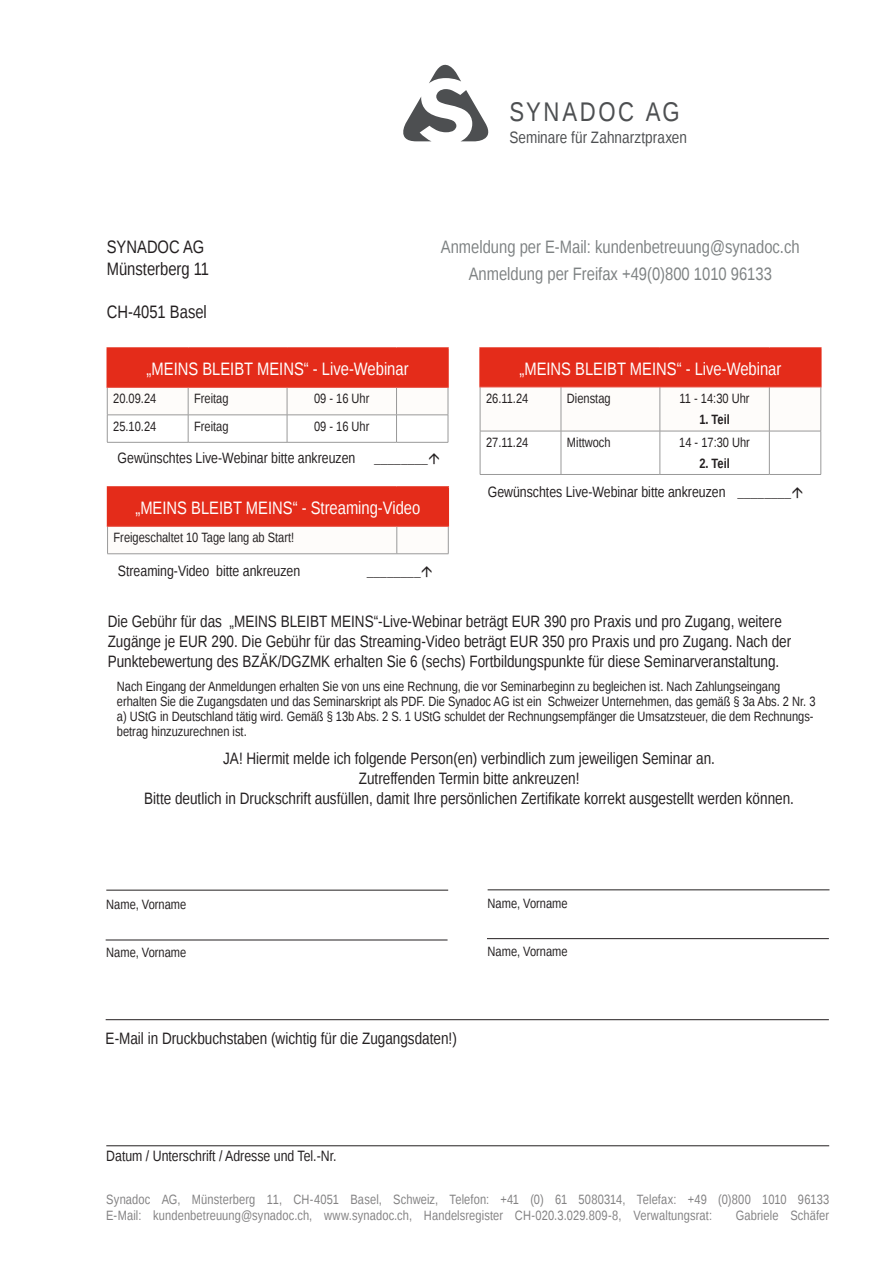
<style>
.page{position:relative;width:893px;height:1263px;background:#fff}
.page>*{position:absolute;margin:0;border:0;box-sizing:border-box;transform-origin:0 0}
.t1{font:27px "Liberation Sans Narrow";letter-spacing:.095em;color:#4d4f51}
.t2{font:18px "Liberation Sans Narrow";color:#fff}
.t3{font:18px "Liberation Sans Narrow";color:#7e8283}
.t4{font:18px "Liberation Sans Narrow";color:#231f20}
.t5{font:16.5px/19.8px "Liberation Sans Narrow";color:#231f20}
.t6{font:16.5px "Liberation Sans Narrow";color:#4d4f51}
.t7{font:15px "Liberation Sans Narrow";color:#231f20}
.t8{font:13.5px/15px "Liberation Sans Narrow";color:#231f20}
.t9{font:13.5px "Liberation Sans Narrow";letter-spacing:.01em;color:#838283}
.t10{font:700 13.5px "Liberation Sans Narrow";color:#231f20}
.t11{font:13.5px "Myriad Pro";color:#231f20}
.s1{font-family:"Myriad Pro";font-size:13.5px}
</style>
<div class="page">
<svg style="left:403px;top:64px;width:86px;height:77px"></svg>
<div style="left:107px;top:348px;width:341px;height:39px;background:#e42c1a"></div>
<hr style="left:107px;top:442px;width:81px;height:1px;background:#999">
<hr style="left:188px;top:442px;width:99px;height:1px;background:#999">
<hr style="left:287px;top:442px;width:109px;height:1px;background:#999">
<hr style="left:396px;top:442px;width:52px;height:1px;background:#999">
<svg style="left:107px;top:388px;width:342px;height:54px"></svg>
<hr style="left:107px;top:415px;width:81px;height:1px;background:#999">
<hr style="left:188px;top:415px;width:99px;height:1px;background:#999">
<hr style="left:287px;top:415px;width:109px;height:1px;background:#999">
<hr style="left:396px;top:415px;width:52px;height:1px;background:#999">
<hr style="left:107px;top:347px;width:81px;height:2px;background:#e42c1a">
<hr style="left:188px;top:347px;width:99px;height:2px;background:#e42c1a">
<hr style="left:287px;top:347px;width:109px;height:2px;background:#e42c1a">
<hr style="left:396px;top:347px;width:53px;height:2px;background:#e42c1a">
<hr style="left:447px;top:349px;width:2px;height:38px;background:#e42c1a">
<hr style="left:107px;top:387px;width:81px;height:1px;background:#e95648">
<hr style="left:188px;top:387px;width:99px;height:1px;background:#e95648">
<hr style="left:287px;top:387px;width:109px;height:1px;background:#e95648">
<hr style="left:396px;top:387px;width:53px;height:1px;background:#e95648">
<hr style="left:106px;top:890px;width:342px;height:1px;background:#231f20">
<hr style="left:106px;top:940px;width:342px;height:1px;background:#231f20">
<hr style="left:488px;top:889px;width:341px;height:1px;background:#231f20">
<hr style="left:487px;top:938px;width:342px;height:1px;background:#231f20">
<hr style="left:106px;top:1145px;width:723px;height:1px;background:#231f20">
<div style="left:480px;top:348px;width:341px;height:39px;background:#e42c1a"></div>
<svg style="left:481px;top:388px;width:340px;height:86px"></svg>
<hr style="left:480px;top:431px;width:1px;height:43px;background:#999">
<hr style="left:561px;top:431px;width:1px;height:43px;background:#999">
<hr style="left:660px;top:431px;width:1px;height:43px;background:#999">
<hr style="left:769px;top:431px;width:1px;height:43px;background:#999">
<hr style="left:821px;top:431px;width:1px;height:43px;background:#999">
<hr style="left:480px;top:474px;width:81px;height:1px;background:#999">
<hr style="left:561px;top:474px;width:99px;height:1px;background:#999">
<hr style="left:660px;top:474px;width:109px;height:1px;background:#999">
<hr style="left:769px;top:474px;width:52px;height:1px;background:#999">
<hr style="left:480px;top:387px;width:1px;height:44px;background:#999">
<hr style="left:561px;top:387px;width:1px;height:44px;background:#999">
<hr style="left:660px;top:387px;width:1px;height:44px;background:#999">
<hr style="left:769px;top:387px;width:1px;height:44px;background:#999">
<hr style="left:821px;top:387px;width:1px;height:44px;background:#999">
<hr style="left:480px;top:431px;width:81px;height:1px;background:#999">
<hr style="left:561px;top:431px;width:99px;height:1px;background:#999">
<hr style="left:660px;top:431px;width:109px;height:1px;background:#999">
<hr style="left:769px;top:431px;width:52px;height:1px;background:#999">
<hr style="left:479px;top:347px;width:82px;height:2px;background:#e42c1a">
<hr style="left:479px;top:349px;width:2px;height:38px;background:#e42c1a">
<hr style="left:561px;top:347px;width:99px;height:2px;background:#e42c1a">
<hr style="left:660px;top:347px;width:109px;height:2px;background:#e42c1a">
<hr style="left:769px;top:347px;width:53px;height:2px;background:#e42c1a">
<hr style="left:820px;top:349px;width:2px;height:38px;background:#e42c1a">
<hr style="left:479px;top:387px;width:82px;height:1px;background:#e95648">
<hr style="left:561px;top:387px;width:99px;height:1px;background:#e95648">
<hr style="left:660px;top:387px;width:109px;height:1px;background:#e95648">
<hr style="left:769px;top:387px;width:53px;height:1px;background:#e95648">
<hr style="left:106px;top:1019px;width:723px;height:1px;background:#231f20">
<div style="left:108px;top:487px;width:340px;height:39px;background:#e42c1a"></div>
<svg style="left:107px;top:527px;width:342px;height:27px"></svg>
<hr style="left:107px;top:553px;width:290px;height:1px;background:#999">
<hr style="left:397px;top:553px;width:51px;height:1px;background:#999">
<hr style="left:107px;top:486px;width:290px;height:2px;background:#e42c1a">
<hr style="left:107px;top:488px;width:1px;height:38px;background:#e42c1a">
<hr style="left:397px;top:486px;width:52px;height:2px;background:#e42c1a">
<hr style="left:448px;top:488px;width:1px;height:38px;background:#e42c1a">
<hr style="left:107px;top:526px;width:290px;height:1px;background:#e95648">
<hr style="left:397px;top:526px;width:52px;height:1px;background:#e95648">
<p class="t1" style="left:509px;top:96px;width:172px">SYNADOC AG</p>
<p class="t6" style="left:509px;top:128px;width:179px">Seminare für Zahnarztpraxen</p>
<p class="t4" style="left:107px;top:237px;width:99px">SYNADOC AG</p>
<p class="t4" style="left:107px;top:258px;width:104px">Münsterberg 11</p>
<p class="t4" style="left:107px;top:302px;width:102px">CH-4051 Basel</p>
<p class="t3" style="left:441px;top:237px;width:360px">Anmeldung per E-Mail: kundenbetreuung@synadoc.ch</p>
<p class="t3" style="left:469px;top:264px;width:305px">Anmeldung per Freifax +49(0)800 1010 96133</p>
<p class="t2" style="left:147px;top:359px;width:263px">„MEINS BLEIBT MEINS“ - Live-Webinar</p>
<p class="t8" style="left:113px;top:392px;width:45px">20.09.24</p>
<p class="t8" style="left:194px;top:392px;width:36px">Freitag</p>
<p class="t8" style="left:314px;top:392px;width:57px">09 - 16 Uhr</p>
<p class="t8" style="left:113px;top:419px;width:45px">25.10.24</p>
<p class="t8" style="left:194px;top:419px;width:36px">Freitag</p>
<p class="t8" style="left:314px;top:419px;width:57px">09 - 16 Uhr</p>
<p class="t7" style="left:118px;top:449px;width:312px">Gewünschtes Live-Webinar bitte ankreuzen <span class="s1">________</span></p>
<p class="t2" style="left:135px;top:498px;width:286px">„MEINS BLEIBT MEINS“ - Streaming-Video</p>
<p class="t8" style="left:114px;top:530px;width:182px">Freigeschaltet 10 Tage lang ab Start!</p>
<p class="t7" style="left:118px;top:562px;width:184px">Streaming-Video bitte ankreuzen</p>
<p class="t11" style="left:367px;top:563px;width:55px">________</p>
<p class="t2" style="left:519px;top:359px;width:263px">„MEINS BLEIBT MEINS“ - Live-Webinar</p>
<p class="t8" style="left:486px;top:391px;width:44px">26.11.24</p>
<p class="t8" style="left:567px;top:391px;width:45px">Dienstag</p>
<p class="t8" style="left:680px;top:391px;width:71px">11 - 14:30 Uhr</p>
<p class="t10" style="left:699px;top:410px;width:32px">1. Teil</p>
<p class="t8" style="left:486px;top:435px;width:44px">27.11.24</p>
<p class="t8" style="left:567px;top:435px;width:45px">Mittwoch</p>
<p class="t8" style="left:679px;top:435px;width:72px">14 - 17:30 Uhr</p>
<p class="t10" style="left:699px;top:454px;width:32px">2. Teil</p>
<p class="t7" style="left:488px;top:484px;width:305px">Gewünschtes Live-Webinar bitte ankreuzen <span class="s1">________</span></p>
<p class="t5" style="left:108px;top:612px;width:685px">Die Gebühr für das „MEINS BLEIBT MEINS“-Live-Webinar beträgt EUR 390 pro Praxis und pro Zugang, weitere<br>Zugänge je EUR 290. Die Gebühr für das Streaming-Video beträgt EUR 350 pro Praxis und pro Zugang. Nach der<br>Punktebewertung des BZÄK/DGZMK erhalten Sie 6 (sechs) Fortbildungspunkte für diese Seminarveranstaltung.</p>
<p class="t8" style="left:117px;top:679px;width:700px">Nach Eingang der Anmeldungen erhalten Sie von uns eine Rechnung, die vor Seminarbeginn zu begleichen ist. Nach Zahlungseingang erhalten Sie die Zugangsdaten und das Seminarskript als PDF. Die Synadoc AG ist ein Schweizer Unternehmen, das gemäß § 3a Abs. 2 Nr. 3 a) UStG in Deutschland tätig wird. Gemäß § 13b Abs. 2 S. 1 UStG schuldet der Rechnungsempfänger die Umsatzsteuer, die dem Rechnungs&shy;betrag hinzuzurechnen ist.</p>
<p class="t5" style="left:223px;top:749px;width:493px">JA! Hiermit melde ich folgende Person(en) verbindlich zum jeweiligen Seminar an.</p>
<p class="t5" style="left:359px;top:769px;width:222px">Zutreffenden Termin bitte ankreuzen!</p>
<p class="t5" style="left:144px;top:789px;width:651px">Bitte deutlich in Druckschrift ausfüllen, damit Ihre persönlichen Zertifikate korrekt ausgestellt werden können.</p>
<p class="t8" style="left:106px;top:897px;width:81px">Name, Vorname</p>
<p class="t8" style="left:106px;top:946px;width:81px">Name, Vorname</p>
<p class="t5" style="left:106px;top:1029px;width:353px">E-Mail in Druckbuchstaben (wichtig für die Zugangsdaten!)</p>
<p class="t8" style="left:488px;top:896px;width:81px">Name, Vorname</p>
<p class="t8" style="left:488px;top:945px;width:81px">Name, Vorname</p>
<p class="t7" style="left:106px;top:1147px;width:232px">Datum / Unterschrift / Adresse und Tel.-Nr.</p>
<p class="t9" style="left:106px;top:1192px;width:724px">Synadoc AG, Münsterberg 11, CH-4051 Basel, Schweiz, Telefon: +41 (0) 61 5080314, Telefax: +49 (0)800 1010 96133</p>
<p class="t9" style="left:106px;top:1208px;width:607px">E-Mail: kundenbetreuung@synadoc.ch, www.synadoc.ch, Handelsregister CH-020.3.029.809-8, Verwaltungsrat:</p>
<p class="t9" style="left:736px;top:1208px;width:95px">Gabriele Schäfer</p>
</div>
